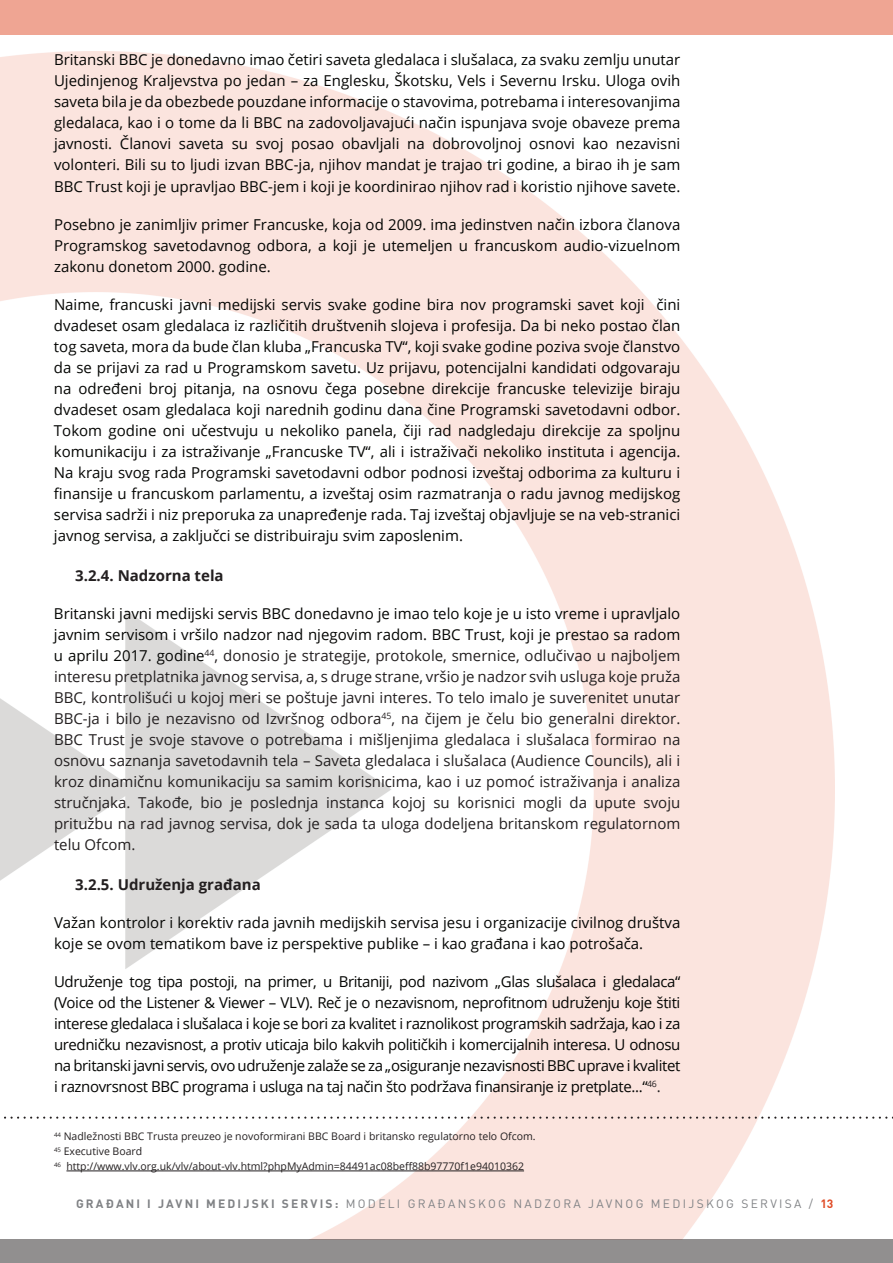
<style>
.page{position:relative;width:893px;height:1263px;background:#fff}
.page>*{position:absolute;margin:0;border:0;box-sizing:border-box;transform-origin:0 0}
.t1{font:15px/21px "Open Sans";color:#040503;text-align:justify}
.t2{font:15px/21px "Open Sans";color:#231f20;text-align:justify}
.t3{font:700 15px "Open Sans";color:#231f20}
.t4{font:12px "DIN Pro";letter-spacing:.19em;color:#808285}
.t5{font:10.5px/15px "Open Sans";color:#231f20}
.s1{color:#040503}
.s2{color:#231f20}
.s3{font-weight:700}
.s4{font-weight:700;color:#e04c27}
</style>
<div class="page">
<div style="left:0;top:0;width:893px;height:34px;background:#efa593"></div>
<div style="left:0;top:1239px;width:893px;height:24px;background:#918f8f"></div>
<hr style="left:66px;top:1170px;width:458px;height:1px;background:#231f20">
<svg style="left:4px;top:1116px;width:889px;height:3px"></svg>
<p class="t1" style="left:54px;top:49px;width:628px">Britanski BBC je donedavno imao četiri saveta gledalaca i slušalaca, za svaku zemlju unutar Ujedinjenog Kraljevstva po jedan – za Englesku, Škotsku, Vels i Severnu Irsku. Uloga ovih saveta bila je da obezbede pouzdane informacije o stavovima, potrebama i interesovanjima gledalaca, kao i o tome da li BBC na zadovoljavajući način ispunjava svoje obaveze prema javnosti. Članovi saveta su svoj posao obavljali na dobrovoljnoj osnovi kao nezavisni volonteri. Bili su to ljudi izvan BBC-ja, njihov mandat je trajao tri godine, a birao ih je sam BBC Trust koji je upravljao BBC-jem i koji je koordinirao njihov rad i koristio njihove savete.</p>
<p class="t1" style="left:54px;top:213px;width:628px">Posebno je zanimljiv primer Francuske, koja od 2009. ima jedinstven način izbora članova Programskog savetodavnog odbora, a koji je utemeljen u francuskom audio-vizuelnom zakonu donetom 2000. godine.</p>
<p class="t1" style="left:54px;top:293px;width:628px">Naime, francuski javni medijski servis svake godine bira nov programski savet koji čini dvadeset osam gledalaca iz različitih društvenih slojeva i profesija. Da bi neko postao član tog saveta, mora da bude član kluba „Francuska TV“, koji svake godine poziva svoje članstvo da se prijavi za rad u Programskom savetu. Uz prijavu, potencijalni kandidati odgovaraju na određeni broj pitanja, na osnovu čega posebne direkcije francuske televizije biraju dvadeset osam gledalaca koji narednih godinu dana čine Programski savetodavni odbor.<br>Tokom godine oni učestvuju u nekoliko panela, čiji rad nadgledaju direkcije za spoljnu komunikaciju i za istraživanje „Francuske TV“, ali i istraživači nekoliko instituta i agencija.<br>Na kraju svog rada Programski savetodavni odbor podnosi izveštaj odborima za kulturu i finansije u francuskom parlamentu, a izveštaj osim razmatranja o radu javnog medijskog servisa sadrži i niz preporuka za unapređenje rada. Taj izveštaj objavljuje se na veb-stranici javnog servisa, a zaključci se distribuiraju svim zaposlenim.</p>
<p class="t3" style="left:75px;top:565px;width:150px">3.2.4. Nadzorna tela</p>
<p class="t2" style="left:54px;top:602px;width:628px"><span class="s1">Britanski javni medijski servis BBC donedavno je imao telo koje je u isto vreme i upravljalo javnim servisom i vršilo nadzor nad njegovim radom. BBC Trust, koji je prestao sa radom u aprilu 2017. godine</span><sup>44</sup>, donosio je strategije, protokole, smernice, odlučivao u najboljem interesu pretplatnika javnog servisa, a, s druge strane, vršio je nadzor svih usluga koje pruža BBC, kontrolišući u kojoj meri se poštuje javni interes. To telo imalo je suverenitet unutar BBC-ja i bilo je nezavisno od Izvršnog odbora<sup>45</sup>, na čijem je čelu bio generalni direktor.<br>BBC Trust je svoje stavove o potrebama i mišljenjima gledalaca i slušalaca formirao na osnovu saznanja savetodavnih tela – Saveta gledalaca i slušalaca (Audience Councils), ali i kroz dinamičnu komunikaciju sa samim korisnicima, kao i uz pomoć istraživanja i analiza stručnjaka. Takođe, bio je poslednja instanca kojoj su korisnici mogli da upute svoju pritužbu na rad javnog servisa, dok je sada ta uloga dodeljena britanskom regulatornom telu Ofcom.</p>
<p class="t3" style="left:75px;top:874px;width:187px">3.2.5. Udruženja građana</p>
<p class="t1" style="left:54px;top:912px;width:628px">Važan kontrolor i korektiv rada javnih medijskih servisa jesu i organizacije civilnog društva koje se ovom tematikom bave iz perspektive publike – i kao građana i kao potrošača.</p>
<p class="t1" style="left:54px;top:971px;width:628px">Udruženje tog tipa postoji, na primer, u Britaniji, pod nazivom „Glas slušalaca i gledalaca“ (Voice od the Listener &amp; Viewer – VLV). Reč je o nezavisnom, neprofitnom udruženju koje štiti interese gledalaca i slušalaca i koje se bori za kvalitet i raznolikost programskih sadržaja, kao i za uredničku nezavisnost, a protiv uticaja bilo kakvih političkih i komercijalnih interesa. U odnosu na britanski javni servis, ovo udruženje zalaže se za „osiguranje nezavisnosti BBC uprave i kvalitet i raznovrsnost BBC programa i usluga na taj način što podržava finansiranje iz pretplate...“<sup>46</sup><span class="s2">.</span></p>
<p class="t5" style="left:54px;top:1128px;width:483px"><sup>44</sup> Nadležnosti BBC Trusta preuzeo je novoformirani BBC Board i britansko regulatorno telo Ofcom.<br><sup>45</sup> Executive Board<br><sup>46</sup> http://www.vlv.org.uk/vlv/about-vlv.html?phpMyAdmin=84491ac08beff88b97770f1e94010362</p>
<p class="t4" style="left:76px;top:1196px;width:759px"><span class="s3">GRAĐANI I JAVNI MEDIJSKI SERVIS:</span> MODELI GRAĐANSKOG NADZORA JAVNOG M EDIJSKOG SERVISA / <span class="s4">13</span></p>
</div>
